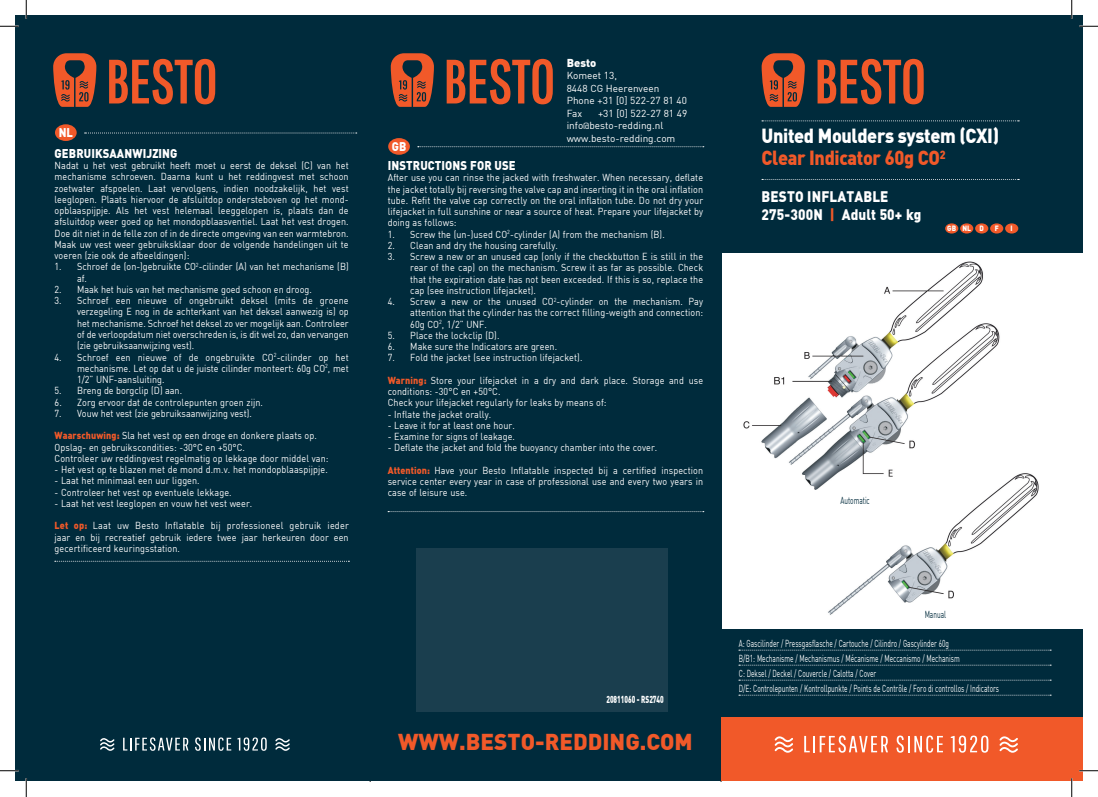
<style>
.page{position:relative;width:1098px;height:797px;background:#fff}
.page>*{position:absolute;margin:0;border:0;box-sizing:border-box;transform-origin:0 0}
.t1{font:900 22.5px "DIN";color:#f15929}
.t2{font:900 20px/22.5px "DIN";letter-spacing:-.02em;color:#fff;scale:.9 1}
.t3{font:900 15px/18px "DIN";letter-spacing:.01em;color:#fff;scale:.9 1}
.t4{font:900 12.5px "DIN";letter-spacing:.01em;color:#fff;scale:.9 1}
.t5{font:900 12.38px "DIN";color:#fff;scale:.9 1}
.t6{font:900 11.25px "DIN";color:#fff}
.t7{font:10px/11.2px "DIN";letter-spacing:.01em;color:#fff;text-align:justify;scale:.9 1}
.t8{font:10px/15px "DIN";letter-spacing:.01em;color:#fff;scale:.65 1}
.t9{font:10px/12.5px "DIN";letter-spacing:.01em;color:#fff}
.t10{font:10px "DIN";color:#002b3c;scale:.65 1}
.t11{font:900 10px "DIN";color:#fff;scale:.65 1}
.t12{font:900 7.5px "DIN";color:#fff;scale:.9 1}
.s1{font-weight:900;color:#f15929}
.s2{font-size:8.75px}
.s3{color:#f15929}
</style>
<div class="page">
<div style="left:721px;top:629px;width:361px;height:88px;background:#002b3c"></div>
<img style="left:721px;top:253px;width:318px;height:375px">
<div style="left:721px;top:16px;width:361px;height:237px;background:#002b3c"></div>
<div style="left:370px;top:16px;width:351px;height:765px;background:#002b3c"></div>
<div style="left:16px;top:16px;width:354px;height:765px;background:#002b3c"></div>
<svg style="left:817px;top:59px;width:107px;height:45px"></svg>
<svg style="left:761px;top:53px;width:44px;height:54px"></svg>
<svg style="left:109px;top:59px;width:106px;height:45px"></svg>
<svg style="left:53px;top:53px;width:43px;height:54px"></svg>
<svg style="left:447px;top:59px;width:106px;height:45px"></svg>
<svg style="left:391px;top:53px;width:43px;height:54px"></svg>
<svg style="left:762px;top:121px;width:257px;height:1px"></svg>
<svg style="left:762px;top:179px;width:257px;height:1px"></svg>
<div style="left:721px;top:717px;width:361px;height:64px;background:#f15929"></div>
<svg style="left:739px;top:649px;width:312px;height:1px"></svg>
<svg style="left:739px;top:664px;width:312px;height:1px"></svg>
<svg style="left:739px;top:679px;width:312px;height:1px"></svg>
<svg style="left:739px;top:694px;width:312px;height:1px"></svg>
<svg style="left:804px;top:735px;width:84px;height:17px"></svg>
<svg style="left:896px;top:735px;width:47px;height:17px"></svg>
<svg style="left:951px;top:735px;width:37px;height:17px"></svg>
<svg style="left:774px;top:736px;width:19px;height:16px"></svg>
<svg style="left:999px;top:736px;width:19px;height:16px"></svg>
<svg style="left:123px;top:737px;width:65px;height:13px"></svg>
<svg style="left:195px;top:737px;width:36px;height:13px"></svg>
<svg style="left:237px;top:737px;width:30px;height:13px"></svg>
<svg style="left:100px;top:738px;width:14px;height:12px"></svg>
<svg style="left:275px;top:738px;width:15px;height:12px"></svg>
<div style="left:416px;top:548px;width:252px;height:163px;background:#1a3e4e"></div>
<svg style="left:85px;top:133px;width:272px;height:1px"></svg>
<div style="left:55px;top:124px;width:22px;height:17px;background:#f15929;border-radius:50%"></div>
<svg style="left:55px;top:561px;width:294px;height:1px"></svg>
<svg style="left:388px;top:511px;width:316px;height:1px"></svg>
<div style="left:945px;top:223px;width:13px;height:10px;background:#f15929;border-radius:50%"></div>
<div style="left:960px;top:223px;width:13px;height:10px;background:#f15929;border-radius:50%"></div>
<div style="left:975px;top:223px;width:13px;height:10px;background:#f15929;border-radius:50%"></div>
<div style="left:990px;top:223px;width:13px;height:10px;background:#f15929;border-radius:50%"></div>
<div style="left:1005px;top:223px;width:13px;height:10px;background:#f15929;border-radius:50%"></div>
<svg style="left:418px;top:146px;width:286px;height:1px"></svg>
<div style="left:388px;top:138px;width:22px;height:17px;background:#f15929;border-radius:50%"></div>
<svg style="left:0;top:25px;width:19px;height:2px"></svg>
<svg style="left:1079px;top:25px;width:19px;height:2px"></svg>
<svg style="left:0;top:770px;width:19px;height:1px"></svg>
<svg style="left:1079px;top:770px;width:19px;height:1px"></svg>
<svg style="left:25px;top:0;width:2px;height:19px"></svg>
<svg style="left:25px;top:778px;width:2px;height:19px"></svg>
<svg style="left:1071px;top:0;width:1px;height:19px"></svg>
<svg style="left:1071px;top:778px;width:1px;height:19px"></svg>
<p class="t5" style="left:59px;top:124px;width:17px">NL</p>
<p class="t4" style="left:55px;top:145px;width:138px">GEBRUIKSAANWIJZING</p>
<p class="t7" style="left:55px;top:160px;width:328px">Nadat u het vest gebruikt heeft moet u eerst de deksel (C) van het mechanisme schroeven. Daarna kunt u het reddingvest met schoon zoetwater afspoelen. Laat vervolgens, indien noodzakelijk, het vest leeglopen. Plaats hiervoor de afsluitdop ondersteboven op het mond&shy;opblaaspijpje. Als het vest helemaal leeggelopen is, plaats dan de afsluitdop weer goed op het mondopblaasventiel. Laat het vest drogen.<br>Doe dit niet in de felle zon of in de directe omgeving van een warmtebron.<br>Maak uw vest weer gebruiksklaar door de volgende handelingen uit te voeren (zie ook de afbeeldingen):</p>
<p class="t7" style="left:77px;top:261px;width:303px;text-indent:-22px">1. Schroef de (on-)gebruikte CO<sup>2</sup>-cilinder (A) van het mechanisme (B) af.</p>
<p class="t7" style="left:55px;top:283px;width:287px">2. Maak het huis van het mechanisme goed schoon en droog.</p>
<p class="t7" style="left:77px;top:295px;width:303px;text-indent:-22px">3. Schroef een nieuwe of ongebruikt deksel (mits de groene verzegeling E nog in de achterkant van het deksel aanwezig is) op het mechanisme. Schroef het deksel zo ver mogelijk aan. Controleer of de verloopdatum niet overschreden is, is dit wel zo, dan vervangen (zie gebruiksaanwijzing vest).</p>
<p class="t7" style="left:77px;top:351px;width:303px;text-indent:-23px">4. Schroef een nieuwe of de ongebruikte CO<sup>2</sup>-cilinder op het mechanisme. Let op dat u de juiste cilinder monteert: 60g CO<sup>2</sup>, met 1/2” UNF-aansluiting.</p>
<p class="t7" style="left:55px;top:385px;width:143px">5. Breng de borgclip (D) aan.</p>
<p class="t7" style="left:55px;top:396px;width:233px">6. Zorg ervoor dat de controlepunten groen zijn.</p>
<p class="t7" style="left:55px;top:407px;width:221px">7. Vouw het vest (zie gebruiksaanwijzing vest).</p>
<p class="t7" style="left:55px;top:430px;width:306px;text-align:left"><span class="s1">Waarschuwing:</span> Sla het vest op een droge en donkere plaats op.<br>Opslag- en gebruikscondities: -30°C en +50°C.<br>Controleer uw reddingvest regelmatig op lekkage door middel van:</p>
<p class="t7" style="left:55px;top:463px;width:305px">- Het vest op te blazen met de mond d.m.v. het mondopblaaspijpje.</p>
<p class="t7" style="left:55px;top:475px;width:163px">- Laat het minimaal een uur liggen.</p>
<p class="t7" style="left:55px;top:486px;width:198px">- Controleer het vest op eventuele lekkage.</p>
<p class="t7" style="left:55px;top:497px;width:221px">- Laat het vest leeglopen en vouw het vest weer.</p>
<p class="t7" style="left:55px;top:520px;width:328px"><span class="s1">Let op:</span> Laat uw Besto Inflatable bij professioneel gebruik ieder jaar en bij recreatief gebruik iedere twee jaar herkeuren door een gecertificeerd keuringsstation.</p>
<p class="t5" style="left:392px;top:138px;width:18px">GB</p>
<p class="t6" style="left:567px;top:56px;width:31px">Besto</p>
<p class="t9" style="left:567px;top:69px;width:122px">Komeet 13,<br>8448 CG Heerenveen<br>Phone +31 [0] 522-27 81 40<br>Fax</p>
<p class="t9" style="left:567px;top:107px;width:122px;text-indent:31px">+31 [0] 522-27 81 49 info<span class="s2">@</span>besto-redding.nl www.besto-redding.com</p>
<p class="t4" style="left:388px;top:157px;width:144px">INSTRUCTIONS FOR USE</p>
<p class="t7" style="left:388px;top:172px;width:352px">After use you can rinse the jacked with freshwater. When necessary, deflate the jacket totally bij reversing the valve cap and inserting it in the oral inflation tube. Refit the valve cap correctly on the oral inflation tube. Do not dry your lifejacket in full sunshine or near a source of heat. Prepare your lifejacket by doing as follows:</p>
<p class="t7" style="left:388px;top:228px;width:309px">1. Screw the (un-)used CO<sup>2</sup>-cylinder (A) from the mechanism (B).</p>
<p class="t7" style="left:388px;top:239px;width:191px">2. Clean and dry the housing carefully.</p>
<p class="t7" style="left:410px;top:251px;width:327px;text-indent:-22px">3. Screw a new or an unused cap (only if the checkbutton E is still in the rear of the cap) on the mechanism. Screw it as far as possible. Check that the expiration date has not been exceeded. If this is so, replace the cap (see instruction lifejacket).</p>
<p class="t7" style="left:410px;top:296px;width:327px;text-indent:-23px">4. Screw a new or the unused CO<sup>2</sup>-cylinder on the mechanism. Pay attention that the cylinder has the correct filling-weigth and connection:<br>60g CO<sup>2</sup>, 1/2” UNF.</p>
<p class="t7" style="left:388px;top:329px;width:126px">5. Place the lockclip (D).</p>
<p class="t7" style="left:388px;top:341px;width:190px">6. Make sure the Indicators are green.</p>
<p class="t7" style="left:388px;top:352px;width:218px">7. Fold the jacket (see instruction lifejacket).</p>
<p class="t7" style="left:388px;top:374px;width:352px;text-align:left"><span class="s1">Warning:</span> Store your lifejacket in a dry and dark place. Storage and use conditions: -30°C en +50°C.<br>Check your lifejacket regularly for leaks by means of:</p>
<p class="t7" style="left:388px;top:408px;width:116px">- Inflate the jacket orally.</p>
<p class="t7" style="left:388px;top:419px;width:143px">- Leave it for at least one hour.</p>
<p class="t7" style="left:388px;top:431px;width:143px">- Examine for signs of leakage.</p>
<p class="t7" style="left:388px;top:442px;width:301px">- Deflate the jacket and fold the buoyancy chamber into the cover.</p>
<p class="t7" style="left:388px;top:464px;width:352px"><span class="s1">Attention:</span> Have your Besto Inflatable inspected bij a certified inspection service center every year in case of professional use and every two years in case of leisure use.</p>
<h2 class="t2" style="left:761px;top:123px;width:265px">United Moulders system (CXI)<br><span class="s3">Clear Indicator 60g CO</span><sup>2</sup></h2>
<h3 class="t3" style="left:761px;top:187px;width:179px">BESTO INFLATABLE<br>275-300N <span class="s3">|</span> Adult 50+ kg</h3>
<p class="t12" style="left:947px;top:224px;width:42px">GB NL D</p>
<p class="t12" style="left:994px;top:224px;width:6px">F</p>
<p class="t12" style="left:1010px;top:224px;width:4px">I</p>
<p class="t10" style="left:840px;top:494px;width:47px">Automatic</p>
<p class="t11" style="left:606px;top:693px;width:90px">20811060 - RS2740</p>
<h1 class="t1" style="left:398px;top:726px;width:296px">WWW.BESTO-REDDING.COM</h1>
<p class="t10" style="left:924px;top:608px;width:34px">Manual</p>
<p class="t8" style="left:739px;top:636px;width:402px">A: Gascilinder / Pressgasflasche / Cartouche / Cilindro / Gascylinder 60g<br>B/B1: Mechanisme / Mechanismus / Mécanisme / Meccanismo / Mechanism<br>C: Deksel / Deckel / Couvercle / Calotta / Cover<br>D/E: Controlepunten / Kontrollpunkte / Points de Contrôle / Foro di controllos / Indicators</p>
</div>
